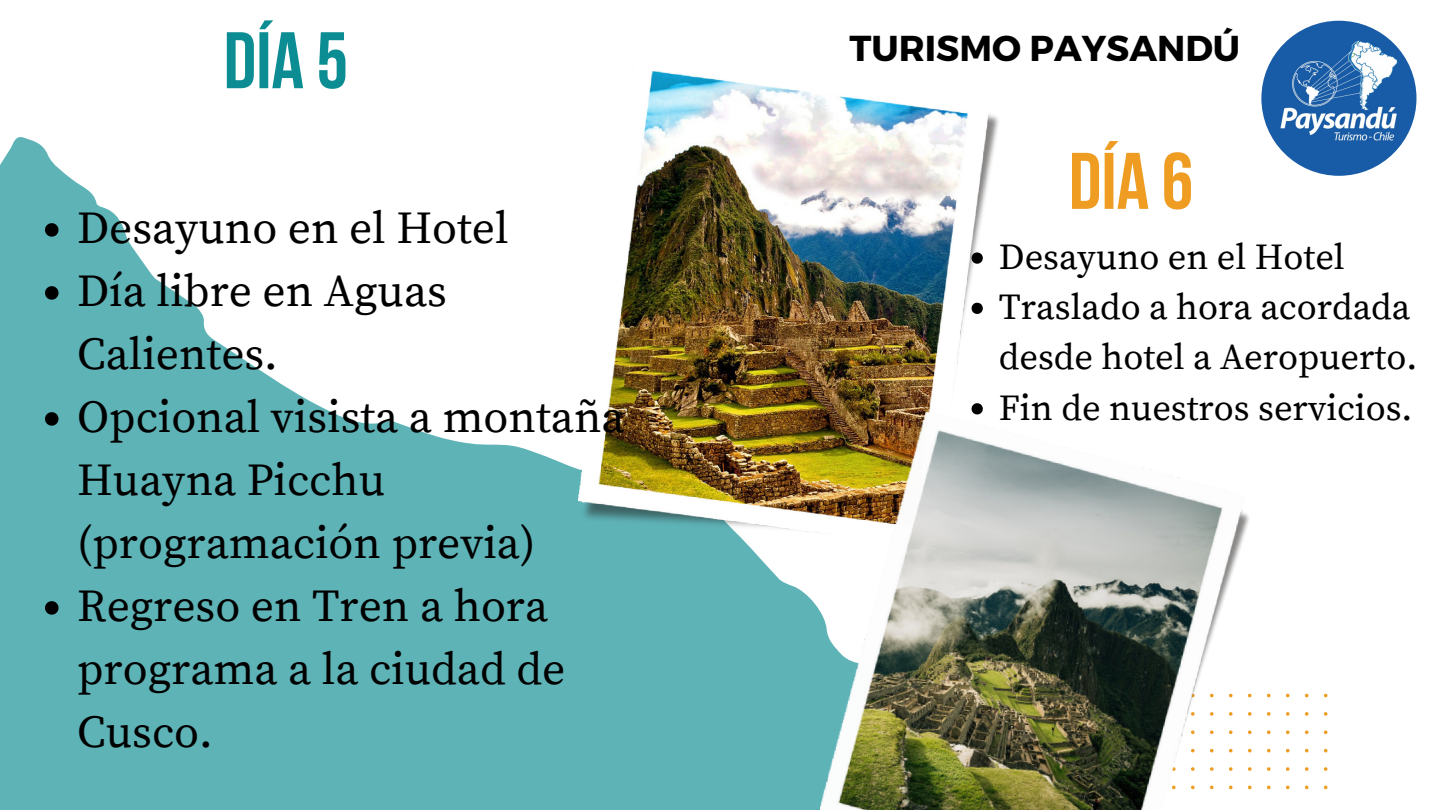
<style>
.page{position:relative;width:1440px;height:810px;background:#fff}
.page>*{position:absolute;margin:0;border:0;box-sizing:border-box;transform-origin:0 0}
.t1{font:700 80px "Bebas Neue";color:#0b8d93}
.t2{font:700 80px "Bebas Neue";color:#ee9c22}
.t3{font:45.4px/63px "Source Serif Pro";color:#000}
.t4{font:36.4px/50.2px "Source Serif Pro";color:#000}
.t5{font:700 36px "Montserrat";color:#000}
</style>
<div class="page">
<svg style="left:0;top:137px;width:813px;height:673px;fill:#5eb3b7"></svg>
<img style="left:578px;top:71px;width:421px;height:475px">
<svg style="left:1267px;top:694px;width:61px;height:95px"></svg>
<img style="left:1261px;top:21px;width:155px;height:155px;border-radius:50%">
<svg style="left:45px;top:223px;width:13px;height:14px"></svg>
<svg style="left:45px;top:286px;width:13px;height:14px"></svg>
<svg style="left:45px;top:412px;width:13px;height:14px"></svg>
<svg style="left:45px;top:601px;width:13px;height:14px"></svg>
<svg style="left:972px;top:252px;width:11px;height:12px"></svg>
<svg style="left:972px;top:303px;width:11px;height:11px"></svg>
<svg style="left:972px;top:403px;width:11px;height:2px"></svg>
<img style="left:813px;top:405px;width:439px;height:405px">
<h3 class="t1" style="left:224px;top:28px;width:126px">DÍA 5</h3>
<p class="t3" style="left:77px;top:199px;width:433px">Desayuno en el Hotel</p>
<p class="t3" style="left:77px;top:262px;width:371px">Día libre en Aguas<br>Calientes.</p>
<h2 class="t3" style="left:77px;top:388px;width:549px">Opcional visista a montaña<br>Huayna Picchu (programación previa)</h2>
<h2 class="t3" style="left:77px;top:577px;width:490px">Regreso en Tren a hora programa a la ciudad de<br>Cusco.</h2>
<h2 class="t5" style="left:850px;top:25px;width:392px">TURISMO PAYSANDÚ</h2>
<h2 class="t2" style="left:1069px;top:149px;width:126px">DÍA 6</h2>
<h1 class="t4" style="left:999px;top:233px;width:347px">Desayuno en el Hotel</h1>
<p class="t4" style="left:999px;top:284px;width:420px">Traslado a hora acordada desde hotel a Aeropuerto.</p>
<p class="t4" style="left:999px;top:384px;width:415px">Fin de nuestros servicios.</p>
</div>
